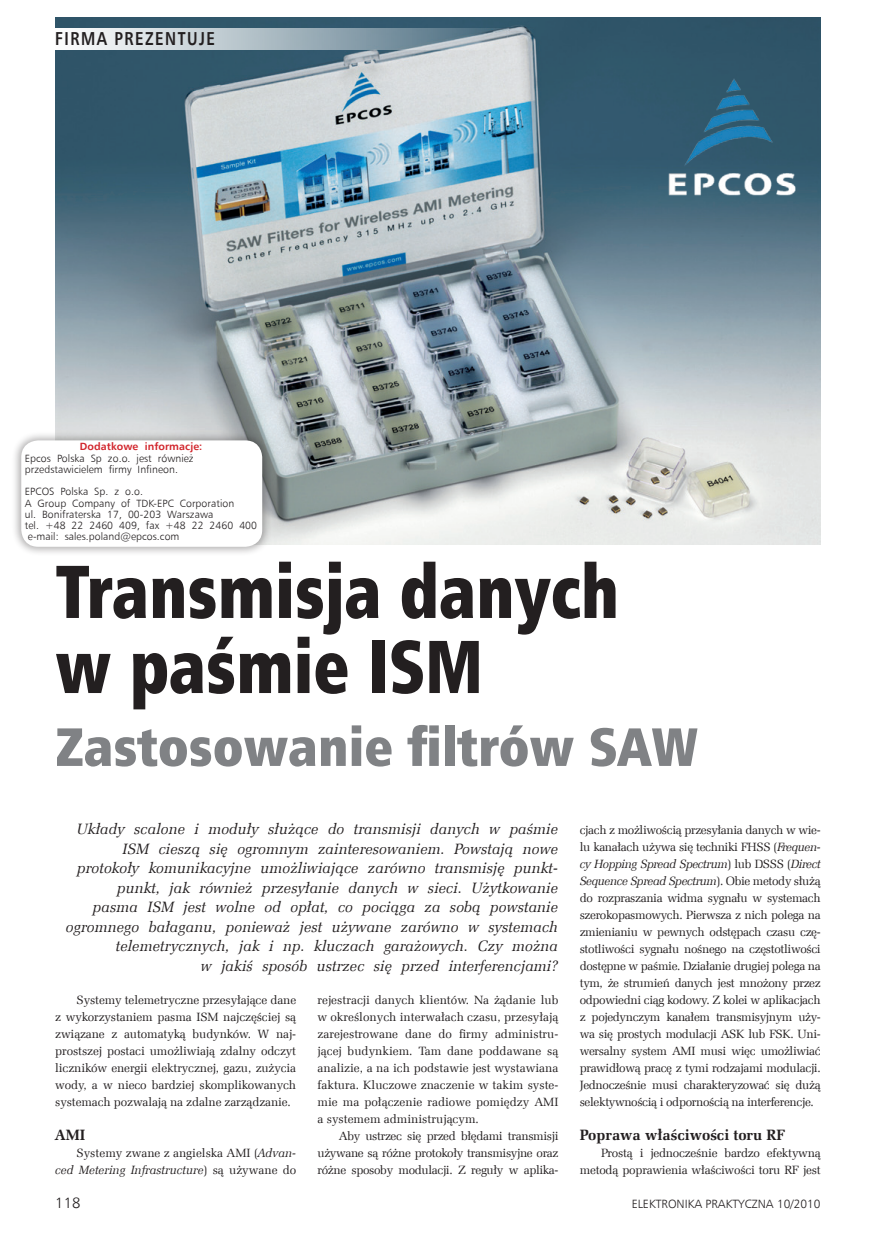
<style>
.page{position:relative;width:893px;height:1234px;background:#fff}
.page>*{position:absolute;margin:0;border:0;box-sizing:border-box;transform-origin:0 0}
._9_Tytul{font:75px/75px "Humnst 777 X Blk Cn EU";color:#231f20;scale:.9 1}
._0_Podtytul{font:54px "Humnst 777 X Blk Cn EU";color:#808285}
.t1{font:700 18.75px "Humnst 777 EU";letter-spacing:.1em;color:#231f20;scale:.8 1}
._2_Lead{font:italic 15px/19.5px "Zapf Ellipt EU";letter-spacing:.005em;color:#231f20;text-align:right}
._3_Srodtytul{font:700 15px "Zapf Ellipt EU";color:#231f20}
.t2{font:15px "Humnst 777 Lt EU";color:#231f20}
._1_Body{font:12px/17px "Zapf Ellipt EU";letter-spacing:-.02em;color:#231f20;text-align:justify}
._1_Body-2{font:12px/17px "Zapf Ellipt EU";color:#231f20;text-align:right}
.t3{font:12px "Humnst 777 Lt EU";color:#231f20}
.tabela{font:10.5px/11.2px "Humnst 777 Lt EU";letter-spacing:.005em;color:#231f20}
.tabela-2{font:700 10.5px "Humnst 777 EU";letter-spacing:.005em;color:#d1232a}
.s1{font-style:italic}
</style>
<div class="page">
<img style="left:55px;top:17px;width:766px;height:527px">
<img style="left:644px;top:59px;width:168px;height:154px">
<svg style="left:55px;top:28px;width:478px;height:22px;background:#b1bec6"></svg>
<div style="left:10px;top:429px;width:261px;height:126px;background:#231f20;opacity:.35"></div>
<div style="left:21px;top:440px;width:241px;height:106px;background:#fff;border-radius:17px"></div>
<p class="t1" style="left:55px;top:27px;width:201px">FIRMA PREZENTUJE</p>
<p class="tabela-2" style="left:80px;top:440px;width:124px">Dodatkowe informacje:</p>
<p class="tabela" style="left:25px;top:452px;width:170px">Epcos Polska Sp zo.o. jest również przedstawicielem firmy Infineon.</p>
<p class="tabela" style="left:25px;top:486px;width:120px">EPCOS Polska Sp. z o.o.</p>
<p class="tabela" style="left:25px;top:497px;width:211px">A Group Company of TDK-EPC Corporation</p>
<p class="tabela" style="left:25px;top:508px;width:190px">ul. Bonifraterska 17, 00-203 Warszawa</p>
<p class="tabela" style="left:25px;top:519px;width:234px">tel. +48 22 2460 409, fax +48 22 2460 400</p>
<p class="tabela" style="left:28px;top:531px;width:153px">e-mail: sales.poland@epcos.com</p>
<p class="_9_Tytul" style="left:55px;top:554px;width:628px">Transmisja danych w paśmie ISM</p>
<p class="_0_Podtytul" style="left:55px;top:712px;width:644px">Zastosowanie filtrów SAW</p>
<p class="_2_Lead" style="left:66px;top:819px;width:494px">Układy scalone i moduły służące do transmisji danych w paśmie ISM cieszą się ogromnym zainteresowaniem. Powstają nowe protokoły komunikacyjne umożliwiające zarówno transmisję punkt&shy;punkt, jak również przesyłanie danych w sieci. Użytkowanie<br>pasma ISM jest wolne od opłat, co pociąga za sobą powstanie ogromnego bałaganu, ponieważ jest używane zarówno w systemach telemetrycznych, jak i np. kluczach garażowych. Czy można<br>w jakiś sposób ustrzec się przed interferencjami?</p>
<p class="_1_Body" style="left:317px;top:991px;width:242px">rejestracji danych klientów. Na żądanie lub w określonych interwałach czasu, przesyłają zarejestrowane dane do firmy administru&shy;jącej budynkiem. Tam dane poddawane są analizie, a na ich podstawie jest wystawiana faktura. Kluczowe znaczenie w takim syste&shy;mie ma połączenie radiowe pomiędzy AMI a systemem administrującym.</p>
<p class="_1_Body" style="left:317px;top:1127px;width:242px;text-indent:21px">Aby ustrzec się przed błędami transmisji używane są różne protokoły transmisyjne oraz różne sposoby modulacji. Z reguły w aplika-</p>
<p class="_1_Body" style="left:55px;top:991px;width:242px;text-indent:21px">Systemy telemetryczne przesyłające dane z wykorzystaniem pasma ISM najczęściej są związane z automatyką budynków. W naj&shy;prostszej postaci umożliwiają zdalny odczyt liczników energii elektrycznej, gazu, zużycia wody, a w nieco bardziej skomplikowanych systemach pozwalają na zdalne zarządzanie.</p>
<p class="_3_Srodtytul" style="left:55px;top:1125px;width:32px">AMI</p>
<p class="_1_Body-2" style="left:55px;top:1144px;width:242px">Systemy zwane z angielska AMI (<span class="s1">Advan&shy;ced Metering Infrastructure</span>) są używane do</p>
<p class="_1_Body" style="left:580px;top:821px;width:242px">cjach z możliwością przesyłania danych w wie&shy;lu kanałach używa się techniki FHSS (<span class="s1">Frequen&shy;cy Hopping Spread Spectrum</span>) lub DSSS (<span class="s1">Direct Sequence Spread Spectrum</span>). Obie metody służą do rozpraszania widma sygnału w systemach szerokopasmowych. Pierwsza z nich polega na zmienianiu w pewnych odstępach czasu czę&shy;stotliwości sygnału nośnego na częstotliwości dostępne w paśmie. Działanie drugiej polega na tym, że strumień danych jest mnożony przez odpowiedni ciąg kodowy. Z kolei w aplikacjach z pojedynczym kanałem transmisyjnym uży&shy;wa się prostych modulacji ASK lub FSK. Uni&shy;wersalny system AMI musi więc umożliwiać prawidłową pracę z tymi rodzajami modulacji.<br>Jednocześnie musi charakteryzować się dużą selektywnością i odpornością na interferencje.</p>
<p class="_3_Srodtytul" style="left:580px;top:1125px;width:207px">Poprawa właściwości toru RF</p>
<p class="_1_Body" style="left:580px;top:1144px;width:242px;text-align:right">Prostą i jednocześnie bardzo efektywną metodą poprawienia właściwości toru RF jest</p>
<p class="t2" style="left:55px;top:1193px;width:27px">118</p>
<p class="t3" style="left:632px;top:1196px;width:191px">ELEKTRONIKA PRAKTYCZNA 10/2010</p>
</div>
